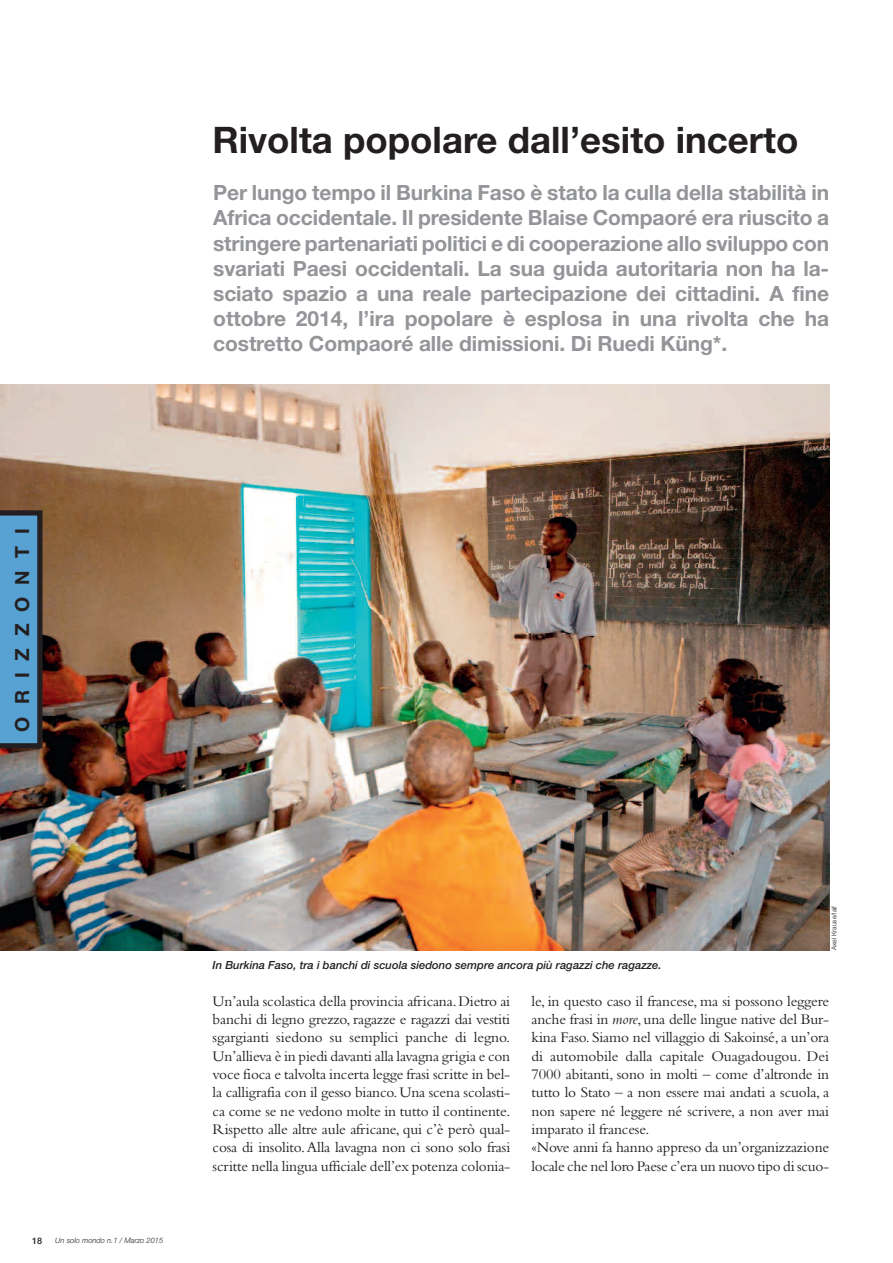
<style>
.page{position:relative;width:893px;height:1263px;background:#fff}
.page>*{position:absolute;margin:0;border:0;box-sizing:border-box;transform-origin:0 0}
.t1{font:700 36.6px "Helvetica Neue";color:#231f20}
.t2{font:700 21px/25.2px "Helvetica Neue";letter-spacing:-.005em;color:#939598;text-align:justify}
.t3{font:700 19.5px "Helvetica Neue";letter-spacing:.61em;color:#231f20}
.t4{font:15.3px/18.3px "Bembo";letter-spacing:-.01em;color:#231f20;text-align:justify}
.t5{font:italic 500 11.25px "Helvetica Neue";color:#231f20}
.t6{font:500 9px "Helvetica Neue";color:#231f20}
.t7{font:italic 300 7.5px "Helvetica Neue";color:#231f20}
.t8{font:300 6.75px "Helvetica Neue";color:#231f20}
.s1{font-style:italic}
</style>
<div class="page">
<img style="left:0;top:385px;width:829px;height:566px">
<svg style="left:0;top:510px;width:43px;height:238px;background:#4f8bb4"></svg>
<p class="t3" style="left:15px;top:731px;width:204px;rotate:-90deg">ORIZZONTI</p>
<h1 class="t1" style="left:212px;top:126px;width:588px">Rivolta popolare dall’esito incerto</h1>
<p class="t2" style="left:213px;top:182px;width:617px">Per lungo tempo il Burkina Faso è stato la culla della stabilità in Africa occidentale. Il presidente Blaise Compaoré era riuscito a stringere partenariati politici e di cooperazione allo sviluppo con svariati Paesi occidentali. La sua guida autoritaria non ha la&shy;sciato spazio a una reale partecipazione dei cittadini. A fine ottobre 2014, l’ira popolare è esplosa in una rivolta che ha costretto Compaoré alle dimissioni. Di Ruedi Küng*.</p>
<p class="t6" style="left:32px;top:1237px;width:12px">18</p>
<p class="t7" style="left:55px;top:1238px;width:109px">Un solo mondo n.1 / Marzo 2015</p>
<p class="t8" style="left:832px;top:950px;width:46px;rotate:-90deg">Axel Krause/laif</p>
<p class="t5" style="left:213px;top:961px;width:450px">In Burkina Faso, tra i banchi di scuola siedono sempre ancora più ragazzi che ragazze.</p>
<p class="t4" style="left:531px;top:993px;width:299px;text-align:left">le, in questo caso il francese, ma si possono leggere anche frasi in <span class="s1">more</span>, una delle lingue native del Bur&shy;kina Faso. Siamo nel villaggio di Sakoinsé, a un’ora di automobile dalla capitale Ouagadougou. Dei 7000 abitanti, sono in molti – come d’altronde in tutto lo Stato – a non essere mai andati a scuola, a non sapere né leggere né scrivere, a non aver mai imparato il francese.<br>«Nove anni fa hanno appreso da un’organizzazione locale che nel loro Paese c’era un nuovo tipo di scuo-</p>
<p class="t4" style="left:213px;top:993px;width:299px">Un’aula scolastica della provincia africana.Dietro ai banchi di legno grezzo, ragazze e ragazzi dai vestiti sgargianti siedono su semplici panche di legno.<br>Un’allieva è in piedi davanti alla lavagna grigia e con voce fioca e talvolta incerta legge frasi scritte in bel&shy;la calligrafia con il gesso bianco.Una scena scolasti&shy;ca come se ne vedono molte in tutto il continente.<br>Rispetto alle altre aule africane, qui c’è però qual&shy;cosa di insolito.Alla lavagna non ci sono solo frasi scritte nella lingua ufficiale dell’ex potenza colonia-</p>
</div>
